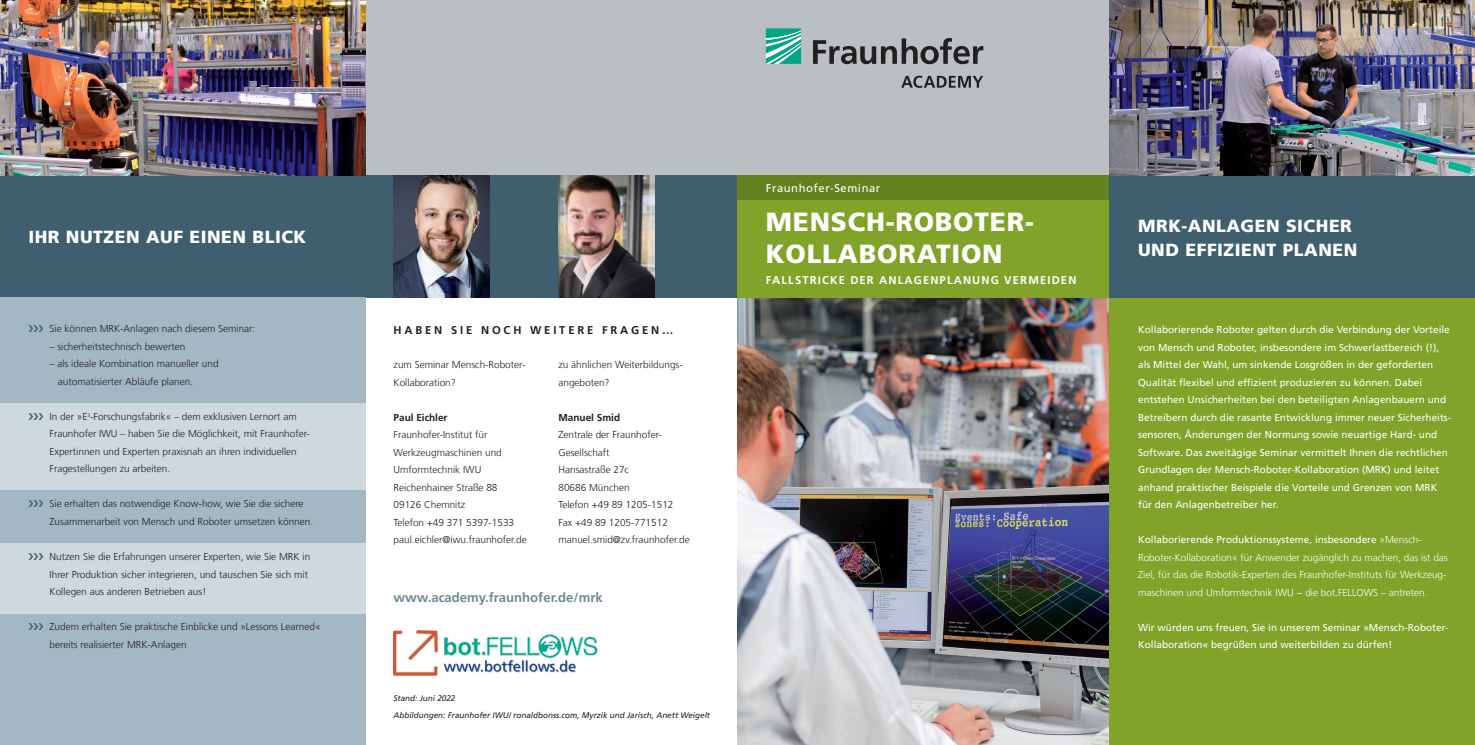
<style>
.page{position:relative;width:1475px;height:745px;background:#fff}
.page>*{position:absolute;margin:0;border:0;box-sizing:border-box;transform-origin:0 0}
._02_Standardüberschr{font:900 26.25px/32.5px "Frutiger LT Com";letter-spacing:.03em;color:#fff}
._03_Standardüberschr{font:900 17.5px/23.8px "Frutiger LT Com";letter-spacing:.03em;color:#fff}
._11_Kapitelüberschri{font:700 13.12px "Frutiger LT Com";color:#6e8a97}
._08_Kolumne{font:700 11.25px "Frutiger LT Com";letter-spacing:.1em;color:#fff}
._08_Kolumne-2{font:700 11.25px "Frutiger LT Com";letter-spacing:.25em;color:#231f20}
._07_1_Zwischenübersc{font:11.25px "Frutiger LT Com";letter-spacing:.05em;color:#fff}
._06_1_Fließtext_8pt{font:300 10px/17.5px "Frutiger LT Com";color:#231f20}
._06_1_Fließtext_8pt-2{font:10px/17.5px "Frutiger LT Com";color:#fff}
._06_1_Fließtext_8pt-3{font:300 10px/17.5px "Frutiger LT Com";color:#fff}
._07_1_Zwischenübersc-2{font:700 10px "Frutiger LT Com";color:#231f20}
._06_1_Fließtext_8pt-4{font:700 10px "Frutiger LT Com";color:#231f20}
._05_1_Marginalie_6_5{font:italic 8.12px "Frutiger LT Com";color:#231f20}
.s1{font-weight:400}
</style>
<div class="page">
<img style="left:737px;top:298px;width:372px;height:446px">
<div style="left:0;top:175px;width:365px;height:123px;background:#3f5f6e"></div>
<div style="left:365px;top:0;width:744px;height:175px;background:#babfc3"></div>
<div style="left:365px;top:175px;width:372px;height:123px;background:#3f5f6e"></div>
<div style="left:737px;top:175px;width:372px;height:123px;background:#81a32a"></div>
<svg style="left:765px;top:28px;width:36px;height:36px"></svg>
<svg style="left:813px;top:38px;width:170px;height:26px"></svg>
<svg style="left:901px;top:76px;width:81px;height:12px"></svg>
<div style="left:737px;top:175px;width:372px;height:24px;background:#63811e"></div>
<img style="left:558px;top:175px;width:96px;height:123px">
<img style="left:393px;top:175px;width:96px;height:123px">
<div style="left:1109px;top:298px;width:365px;height:446px;background:#81a32a"></div>
<div style="left:1109px;top:175px;width:365px;height:123px;background:#3f5f6e"></div>
<div style="left:0;top:298px;width:365px;height:446px;background:#a3b8c3"></div>
<div style="left:0;top:403px;width:365px;height:86px;background:#cdd8df"></div>
<div style="left:0;top:543px;width:365px;height:70px;background:#cdd8df"></div>
<img style="left:0;top:0;width:365px;height:175px">
<img style="left:1109px;top:0;width:365px;height:175px">
<img style="left:393px;top:630px;width:205px;height:46px">
<p class="_03_Standardüberschr" style="left:28px;top:225px;width:279px">IHR NUTZEN AUF EINEN BLICK</p>
<p class="_06_1_Fließtext_8pt" style="left:50px;top:320px;width:207px">Sie können MRK-Anlagen nach diesem Seminar:</p>
<p class="_06_1_Fließtext_8pt" style="left:50px;top:337px;width:137px">– sicherheitstechnisch bewerten</p>
<p class="_06_1_Fließtext_8pt" style="left:50px;top:355px;width:170px">– als ideale Kombination manueller und</p>
<p class="_06_1_Fließtext_8pt" style="left:58px;top:372px;width:137px">automatisierter Abläufe planen.</p>
<p class="_06_1_Fließtext_8pt" style="left:50px;top:407px;width:262px">In der »E<sup>3</sup>-Forschungsfabrik« – dem exklusiven Lernort am Fraunhofer IWU – haben Sie die Möglichkeit, mit Fraunhofer-Expertinnen und Experten praxisnah an ihren individuellen Fragestellungen zu arbeiten.</p>
<p class="_06_1_Fließtext_8pt" style="left:50px;top:495px;width:265px">Sie erhalten das notwendige Know-how, wie Sie die sichere<br>Zusammenarbeit von Mensch und Roboter umsetzen können.</p>
<p class="_06_1_Fließtext_8pt" style="left:50px;top:547px;width:262px">Nutzen Sie die Erfahrungen unserer Experten, wie Sie MRK in<br>Ihrer Produktion sicher integrieren, und tauschen Sie sich mit<br>Kollegen aus anderen Betrieben aus!</p>
<p class="_06_1_Fließtext_8pt" style="left:50px;top:617px;width:272px">Zudem erhalten Sie praktische Einblicke und »Lessons Learned« bereits realisierter MRK-Anlagen</p>
<p class="_08_Kolumne-2" style="left:393px;top:323px;width:281px">HABEN SIE NOCH WEITERE FRAGEN…</p>
<p class="_06_1_Fließtext_8pt" style="left:393px;top:355px;width:133px">zum Seminar Mensch-Roboter-<br>Kollaboration?</p>
<p class="_07_1_Zwischenübersc-2" style="left:393px;top:411px;width:55px">Paul Eichler</p>
<p class="_06_1_Fließtext_8pt" style="left:393px;top:425px;width:110px">Fraunhofer-Institut für<br>Werkzeugmaschinen und<br>Umformtechnik IWU</p>
<p class="_06_1_Fließtext_8pt" style="left:393px;top:478px;width:105px">Reichenhainer Straße 88</p>
<p class="_06_1_Fließtext_8pt" style="left:393px;top:495px;width:73px">09126 Chemnitz</p>
<p class="_06_1_Fließtext_8pt" style="left:393px;top:513px;width:122px">Telefon +49 371 5397-1533</p>
<p class="_06_1_Fließtext_8pt" style="left:393px;top:530px;width:135px">paul.eichler@iwu.fraunhofer.de</p>
<p class="_06_1_Fließtext_8pt" style="left:558px;top:355px;width:126px">zu ähnlichen Weiterbildungs&shy;angeboten?</p>
<p class="_06_1_Fließtext_8pt-4" style="left:558px;top:411px;width:63px">Manuel Smid</p>
<p class="_06_1_Fließtext_8pt" style="left:558px;top:425px;width:105px">Zentrale der Fraunhofer-<br>Gesellschaft</p>
<p class="_06_1_Fließtext_8pt" style="left:558px;top:460px;width:72px">Hansastraße 27c</p>
<p class="_06_1_Fließtext_8pt" style="left:558px;top:478px;width:73px">80686 München</p>
<p class="_06_1_Fließtext_8pt" style="left:558px;top:495px;width:116px">Telefon +49 89 1205-1512</p>
<p class="_06_1_Fließtext_8pt" style="left:558px;top:513px;width:111px">Fax +49 89 1205-771512</p>
<p class="_06_1_Fließtext_8pt" style="left:558px;top:530px;width:133px">manuel.smid@zv.fraunhofer.de</p>
<p class="_11_Kapitelüberschri" style="left:393px;top:589px;width:211px">www.academy.fraunhofer.de/mrk</p>
<p class="_05_1_Marginalie_6_5" style="left:393px;top:692px;width:63px">Stand: Juni 2022</p>
<p class="_05_1_Marginalie_6_5" style="left:393px;top:710px;width:318px">Abbildungen: Fraunhofer IWU/ ronaldbonss.com, Myrzik und Jarisch, Anett Weigelt</p>
<p class="_07_1_Zwischenübersc" style="left:765px;top:181px;width:116px">Fraunhofer-Seminar</p>
<p class="_02_Standardüberschr" style="left:765px;top:205px;width:269px">MENSCH-ROBOTER-<br>KOLLABORATION</p>
<p class="_08_Kolumne" style="left:765px;top:273px;width:312px">FALLSTRICKE DER ANLAGENPLANUNG VERMEIDEN</p>
<p class="_03_Standardüberschr" style="left:1137px;top:214px;width:221px">MRK-ANLAGEN SICHER<br>UND EFFIZIENT PLANEN</p>
<p class="_06_1_Fließtext_8pt-2" style="left:1137px;top:320px;width:314px">Kollaborierende Roboter gelten durch die Verbindung der Vorteile von Mensch und Roboter, insbesondere im Schwerlastbereich (!), als Mittel der Wahl, um sinkende Losgrößen in der geforderten Qualität flexibel und effizient produzieren zu können. Dabei entstehen Unsicherheiten bei den beteiligten Anlagenbauern und Betreibern durch die rasante Entwicklung immer neuer Sicherheits&shy;sensoren, Änderungen der Normung sowie neuartige Hard- und Software. Das zweitägige Seminar vermittelt Ihnen die rechtlichen Grundlagen der Mensch-Roboter-Kollaboration (MRK) und leitet anhand praktischer Beispiele die Vorteile und Grenzen von MRK für den Anlagenbetreiber her.</p>
<p class="_06_1_Fließtext_8pt-3" style="left:1137px;top:530px;width:311px"><span class="s1">Kollaborierende Produktionssysteme, insbesondere</span> »Mensch-Roboter-Kollaboration« für Anwender zugänglich zu machen, das ist das Ziel, für das die Robotik-Experten des Fraunhofer-Instituts für Werkzeug&shy;maschinen und Umformtechnik IWU − die bot.FELLOWS – antreten.</p>
<p class="_06_1_Fließtext_8pt-2" style="left:1137px;top:618px;width:312px">Wir würden uns freuen, Sie in unserem Seminar »Mensch-Roboter-<br>Kollaboration« begrüßen und weiterbilden zu dürfen!</p>
</div>
